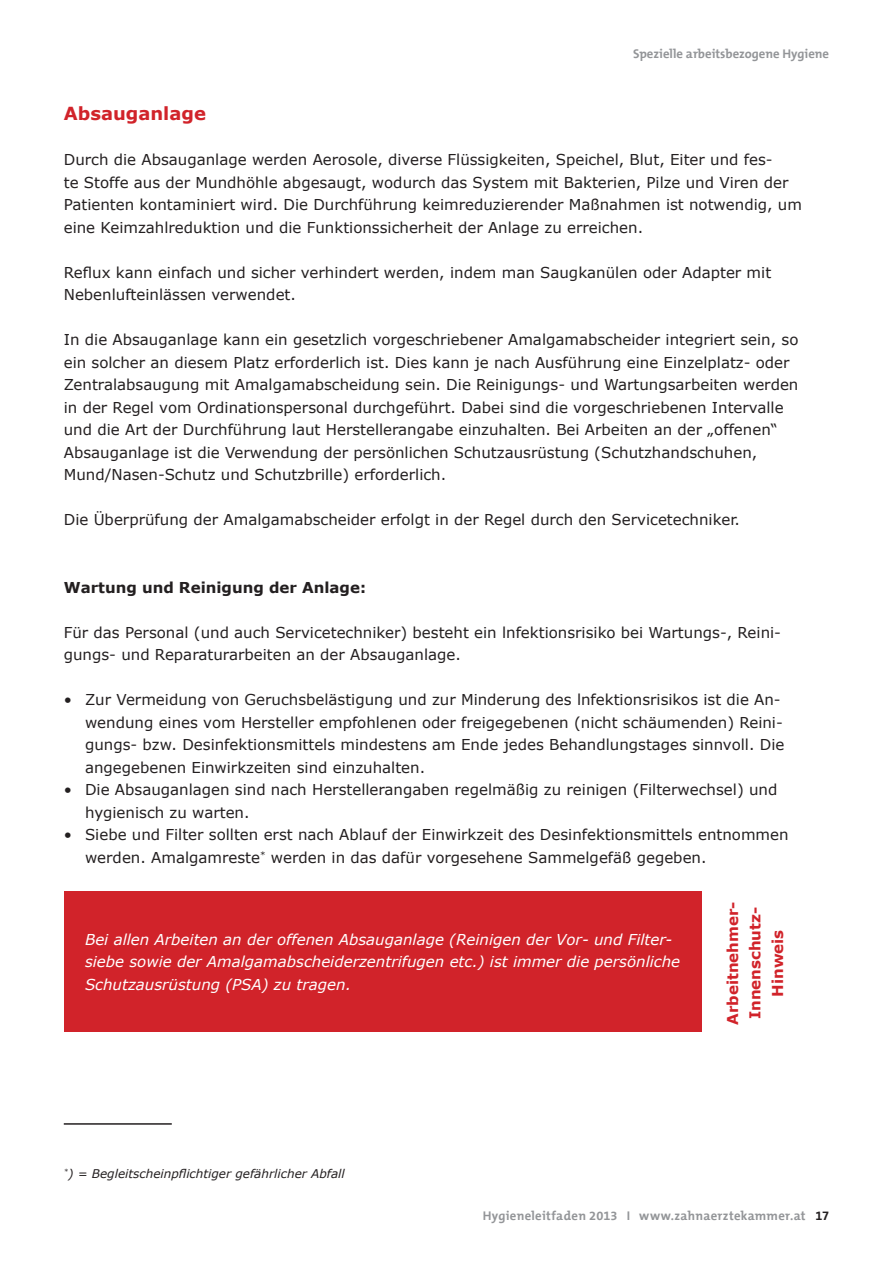
<style>
.page{position:relative;width:893px;height:1263px;background:#fff}
.page>*{position:absolute;margin:0;border:0;box-sizing:border-box;transform-origin:0 0}
.Zwischentitel{font:700 18px "Verdana";color:#d1232a}
.Fließtext{font:15px/22.5px "Verdana";color:#231f20}
.Fließtext-2{font:italic 15px/22.5px "Verdana";color:#fff}
.Fließtext_fett{font:700 15px/22.5px "Verdana";color:#d1232a;text-align:center}
.Fließtext-3{font:700 15px "Verdana";color:#231f20}
.t1{font:700 12.75px "The Mix B7";letter-spacing:.01em;color:#939598}
.Fließtext-4{font:italic 12px "Verdana";color:#231f20}
.s1{color:#231f20}
</style>
<div class="page">
<div style="left:64px;top:891px;width:638px;height:141px;background:#d1232a"></div>
<hr style="left:64px;top:1123px;width:108px;height:2px;background:#231f20">
<p class="t1" style="left:633px;top:47px;width:198px">Spezielle arbeitsbezogene Hygiene</p>
<p class="Zwischentitel" style="left:64px;top:101px;width:144px">Absauganlage</p>
<p class="Fließtext" style="left:64px;top:148px;width:740px">Durch die Absauganlage werden Aerosole, diverse Flüssigkeiten, Speichel, Blut, Eiter und fes-<br>te Stoffe aus der Mundhöhle abgesaugt, wodurch das System mit Bakterien, Pilze und Viren der Patienten kontaminiert wird. Die Durchführung keimreduzierender Maßnahmen ist notwendig, um eine Keimzahlreduktion und die Funktionssicherheit der Anlage zu erreichen.</p>
<p class="Fließtext" style="left:64px;top:261px;width:709px">Reflux kann einfach und sicher verhindert werden, indem man Saugkanülen oder Adapter mit<br>Nebenlufteinlässen verwendet.</p>
<p class="Fließtext" style="left:64px;top:328px;width:736px">In die Absauganlage kann ein gesetzlich vorgeschriebener Amalgamabscheider integriert sein, so ein solcher an diesem Platz erforderlich ist. Dies kann je nach Ausführung eine Einzelplatz- oder Zentralabsaugung mit Amalgamabscheidung sein. Die Reinigungs- und Wartungsarbeiten werden in der Regel vom Ordinationspersonal durchgeführt. Dabei sind die vorgeschriebenen Intervalle und die Art der Durchführung laut Herstellerangabe einzuhalten. Bei Arbeiten an der „offenen“ Absauganlage ist die Verwendung der persönlichen Schutzausrüstung (Schutzhandschuhen, Mund/Nasen-Schutz und Schutzbrille) erforderlich.</p>
<p class="Fließtext" style="left:64px;top:508px;width:678px">Die Überprüfung der Amalgamabscheider erfolgt in der Regel durch den Servicetechniker.</p>
<p class="Fließtext-3" style="left:64px;top:576px;width:304px">Wartung und Reinigung der Anlage:</p>
<p class="Fließtext" style="left:64px;top:621px;width:719px">Für das Personal (und auch Servicetechniker) besteht ein lnfektionsrisiko bei Wartungs-, Reini&shy;gungs- und Reparaturarbeiten an der Absauganlage.</p>
<p class="Fließtext" style="left:85px;top:688px;width:701px;text-indent:-21px">• Zur Vermeidung von Geruchsbelästigung und zur Minderung des lnfektionsrisikos ist die An&shy;wendung eines vom Hersteller empfohlenen oder freigegebenen (nicht schäumenden) Reini&shy;gungs- bzw. Desinfektionsmittels mindestens am Ende jedes Behandlungstages sinnvoll. Die angegebenen Einwirkzeiten sind einzuhalten.</p>
<p class="Fließtext" style="left:85px;top:778px;width:694px;text-indent:-21px">• Die Absauganlagen sind nach Herstellerangaben regelmäßig zu reinigen (Filterwechsel) und hygienisch zu warten.</p>
<p class="Fließtext" style="left:85px;top:823px;width:705px;text-indent:-21px">• Siebe und Filter sollten erst nach Ablauf der Einwirkzeit des Desinfektionsmittels entnommen werden. Amalgamreste<sup>*</sup> werden in das dafür vorgesehene Sammelgefäß gegeben.</p>
<p class="Fließtext-2" style="left:85px;top:928px;width:597px">Bei allen Arbeiten an der offenen Absauganlage (Reinigen der Vor- und Filter&shy;siebe sowie der Amalgamabscheiderzentrifugen etc.) ist immer die persönliche<br>Schutzausrüstung (PSA) zu tragen.</p>
<p class="Fließtext_fett" style="left:721px;top:1025px;width:125px;rotate:-90deg">Arbeitnehmer-<br>Innenschutz-</p>
<p class="Fließtext_fett" style="left:766px;top:997px;width:69px;rotate:-90deg">Hinweis</p>
<p class="Fließtext-4" style="left:64px;top:1165px;width:283px"><sup>*</sup>) = Begleitscheinpflichtiger gefährlicher Abfall</p>
<p class="t1" style="left:483px;top:1209px;width:348px">Hygieneleitfaden 2013 I www.zahnaerztekammer.at <span class="s1">17</span></p>
</div>
